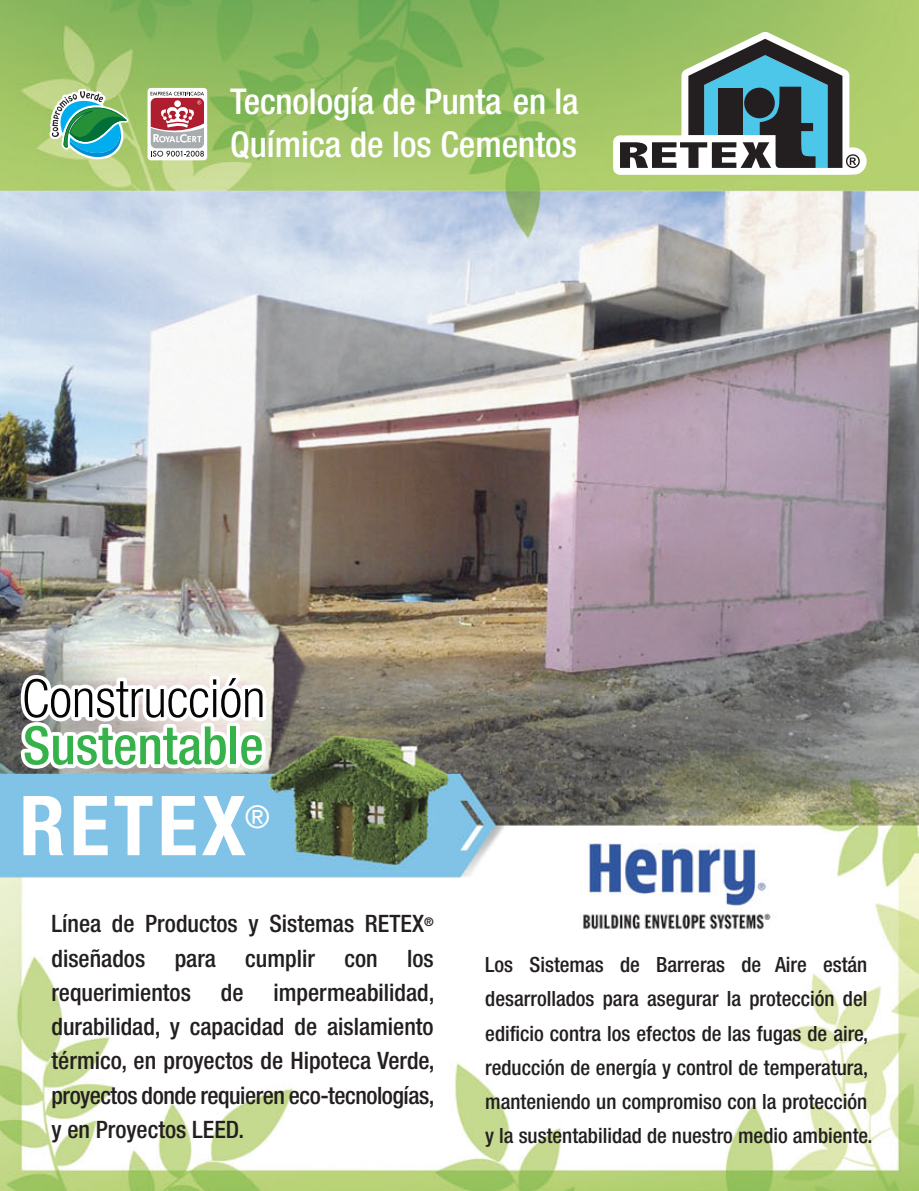
<style>
.page{position:relative;width:919px;height:1191px;background:#fff}
.page>*{position:absolute;margin:0;border:0;box-sizing:border-box;transform-origin:0 0}
.t1{font:700 condensed 82.95px "Helvetica Neue";letter-spacing:.05em;color:#fff}
.t2{font:300 condensed 52.8px "Helvetica Neue";color:#050504}
.t3{font:500 condensed 52.8px "Helvetica Neue";color:#35b24a}
.t4{font:500 condensed 35.55px/42.8px "Helvetica Neue";letter-spacing:-.005em;color:#fff}
.t5{font:condensed 31.5px "Helvetica Neue";color:#fff}
.t6{font:500 condensed 24px/34.2px "Helvetica Neue";letter-spacing:-.02em;color:#231f20;text-align:justify}
.t7{font:500 condensed 21px/34.2px "Helvetica Neue";color:#231f20}
</style>
<div class="page">
<img style="left:0;top:0;width:918px;height:1191px">
<svg style="left:50px;top:89px;width:78px;height:74px;background:#77b99a"></svg>
<svg style="left:21px;top:674px;width:245px;height:94px"></svg>
<svg style="left:613px;top:32px;width:253px;height:143px"></svg>
<div style="left:147px;top:88px;width:60px;height:72px;background:#fff;border-radius:3px"></div>
<svg style="left:150px;top:91px;width:54px;height:66px"></svg>
<h3 class="t4" style="left:230px;top:80px;width:350px">Tecnología de Punta en la<br>Química de los Cementos</h3>
<h2 class="t2" style="left:22px;top:668px;width:245px">Construcción</h2>
<h2 class="t3" style="left:23px;top:714px;width:242px">Sustentable</h2>
<h1 class="t1" style="left:19px;top:775px;width:228px">RETEX</h1>
<h3 class="t5" style="left:245px;top:798px;width:27px">®</h3>
<p class="t6" style="left:52px;top:906px;width:384px">Línea de Productos y Sistemas RETEX<sup>® </sup>diseñados para cumplir con los requerimientos de impermeabilidad, durabilidad, y capacidad de aislamiento térmico, en proyectos de Hipoteca Verde, proyectos donde requieren eco-tecnologías, y en Proyectos LEED.</p>
<p class="t7" style="left:485px;top:947px;width:389px">Los Sistemas de Barreras de Aire están desarrollados para asegurar la protección del edificio contra los efectos de las fugas de aire, reducción de energía y control de temperatura, manteniendo un compromiso con la protección y la sustentabilidad de nuestro medio ambiente.</p>
</div>
